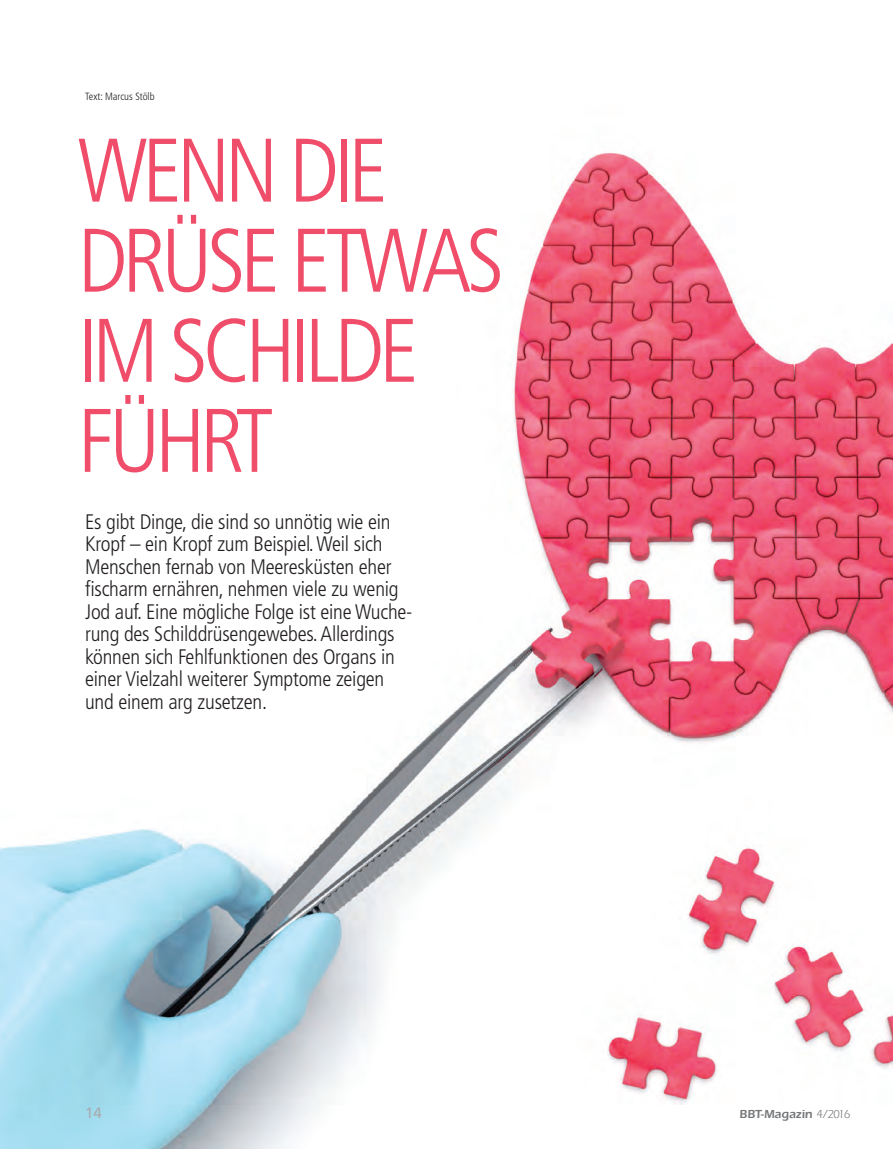
<style>
.page{position:relative;width:893px;height:1149px;background:#fff}
.page>*{position:absolute;margin:0;border:0;box-sizing:border-box;transform-origin:0 0}
.t1{font:300 condensed 90px/90px "Frutiger LT Pro";letter-spacing:-.06em;color:#ef4d69}
.t2{font:300 condensed 21px/22.5px "Frutiger LT Pro";letter-spacing:-.01em;color:#231f20}
.t3{font:15px "Frutiger";color:#aaabaf}
.t4{font:600 12px "ITC Eras LT";color:#76787b}
.t5{font:300 condensed 10.5px "Frutiger LT Pro";color:#231f20}
.s1{font-weight:400}
</style>
<div class="page">
<img style="left:0;top:153px;width:893px;height:995px">
<p class="t5" style="left:85px;top:91px;width:71px">Text: Marcus Stölb</p>
<h1 class="t1" style="left:78px;top:126px;width:428px">WENN DIE<br>DRÜSE ETWAS<br>IM SCHILDE<br>FÜHRT</h1>
<p class="t2" style="left:85px;top:510px;width:329px">Es gibt Dinge, die sind so unnötig wie ein Kropf – ein Kropf zum Beispiel. Weil sich Menschen fernab von Meeresküsten eher fischarm ernähren, nehmen viele zu wenig Jod auf. Eine mögliche Folge ist eine Wuche&shy;rung des Schilddrüsengewebes. Allerdings können sich Fehlfunktionen des Organs in einer Vielzahl weiterer Symptome zeigen und einem arg zusetzen.</p>
<p class="t3" style="left:85px;top:1103px;width:18px">14</p>
<p class="t4" style="left:739px;top:1106px;width:112px">BBT-Magazin <span class="s1">4/2016</span></p>
</div>
